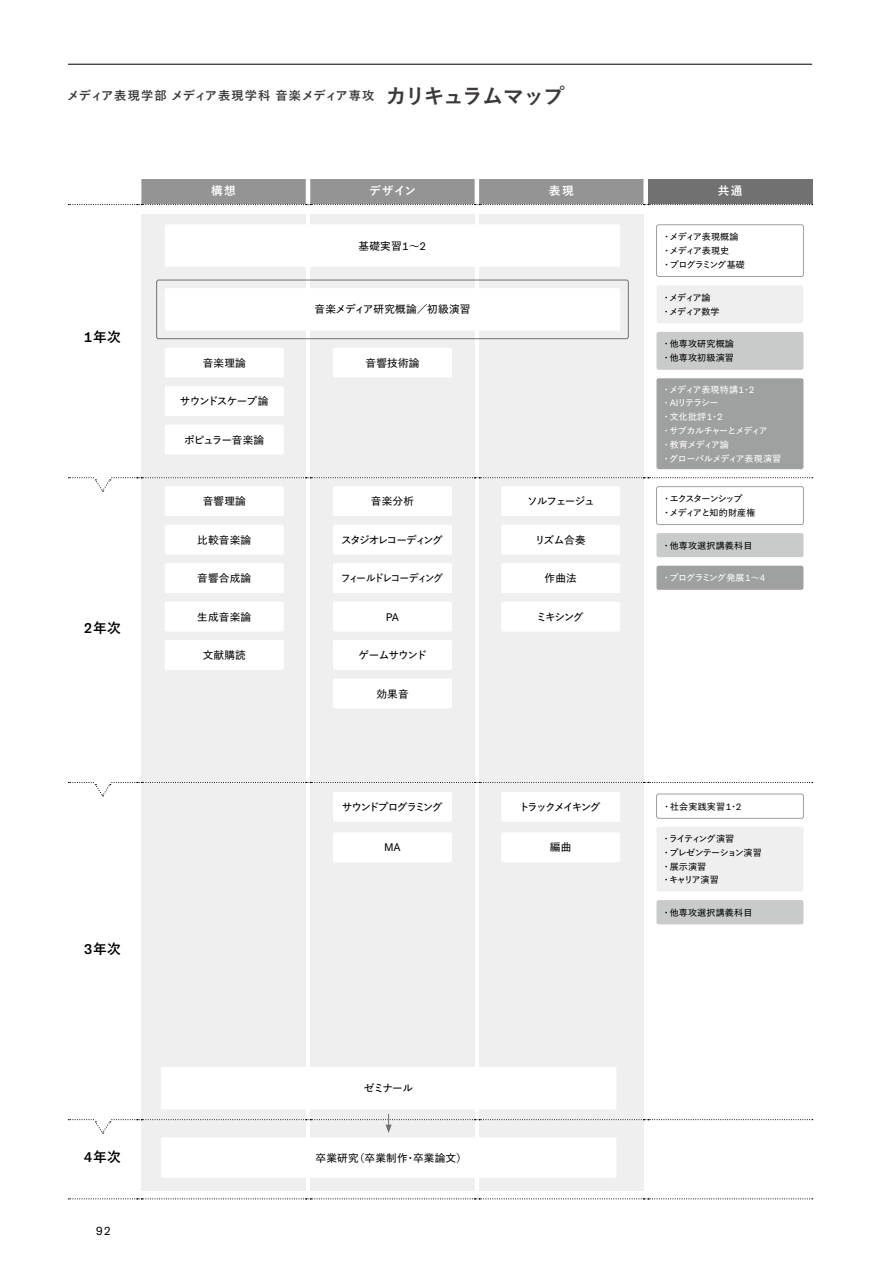
<style>
.page{position:relative;width:893px;height:1263px;background:#fff}
.page>*{position:absolute;margin:0;border:0;box-sizing:border-box;transform-origin:0 0}
.t1{font:700 13.8px "Yu Go Pr 6 N";letter-spacing:.02em;color:#000}
.t2{font:700 12.15px "Yu Go Pr 6 N";letter-spacing:.075em;color:#3e3a39}
.t3{font:700 11.7px "Yu Go Pr 6 N";letter-spacing:.11em;color:#fff}
.t4{font:11.7px "GT America";color:#000}
.t5{font:10.8px "GT America";color:#000}
.t6{font:600 10.65px "Yu Go Pr 6 N";letter-spacing:-.065em;color:#000}
.t7{font:600 10.65px "Yu Go Pr 6 N";letter-spacing:.02em;color:#000}
.t8{font:600 10.65px "Yu Go Pr 6 N";letter-spacing:-.155em;color:#000;scale:.93 1}
.t9{font:600 10.65px "Yu Go Pr 6 N";letter-spacing:-.14em;color:#000}
.t10{font:600 10.65px "Yu Go Pr 6 N";letter-spacing:-.155em;color:#000}
.t11{font:600 10.65px "Yu Go Pr 6 N";letter-spacing:-.165em;color:#000}
.t12{font:600 10.65px "Yu Go Pr 6 N";letter-spacing:-.09em;color:#000}
.t13{font:600 10.65px "Yu Go Pr 6 N";letter-spacing:-.1em;color:#000}
.t14{font:600 9px/13.8px "Yu Go Pr 6 N";letter-spacing:-.065em;color:#fff}
.t15{font:600 9px/13.8px "Yu Go Pr 6 N";letter-spacing:.02em;color:#000}
.t16{font:600 9px/13.8px "Yu Go Pr 6 N";letter-spacing:-.065em;color:#000}
.t17{font:600 9px/13.8px "Yu Go Pr 6 N";letter-spacing:-.07em;color:#000}
.t18{font:600 9px/13.8px "Yu Go Pr 6 N";letter-spacing:-.105em;color:#000}
.t19{font:600 9px/13.8px "Yu Go Pr 6 N";letter-spacing:-.1em;color:#000}
.t20{font:600 9px "Yu Go Pr 6 N";letter-spacing:-.095em;color:#fff}
.t21{font:600 9px "Yu Go Pr 6 N";color:#000}
.s1{font-size:21.3px}
.s2{font-family:"GT America";font-weight:500;font-size:14.1px}
.s3{font-family:"GT America";font-weight:400;font-size:10.8px}
.s4{font-family:"GT America";font-weight:400;font-size:9.15px}
</style>
<div class="page">
<hr style="left:68px;top:64px;width:744px;height:1px;background:#000">
<div style="left:141px;top:214px;width:165px;height:977px;background:#efefef"></div>
<div style="left:479px;top:214px;width:165px;height:977px;background:#efefef"></div>
<div style="left:310px;top:214px;width:165px;height:977px;background:#efefef"></div>
<svg style="left:68px;top:1198px;width:745px;height:1px"></svg>
<svg style="left:68px;top:179px;width:745px;height:26px;background:#999899"></svg>
<div style="left:656px;top:224px;width:148px;height:53px;border:1px solid #9fa0a0;border-radius:2px"></div>
<div style="left:656px;top:285px;width:147px;height:38px;background:#efefef;border-radius:2px"></div>
<div style="left:656px;top:332px;width:147px;height:38px;background:#c9caca;border-radius:2px"></div>
<div style="left:656px;top:378px;width:147px;height:91px;background:#9fa0a0;border-radius:2px"></div>
<div style="left:165px;top:224px;width:455px;height:43px;background:#fff;border-radius:2px"></div>
<div style="left:165px;top:288px;width:455px;height:43px;background:#fff;border-radius:2px"></div>
<div style="left:161px;top:1137px;width:455px;height:41px;background:#fff;border-radius:2px"></div>
<div style="left:165px;top:348px;width:119px;height:30px;background:#fff;border-radius:2px"></div>
<div style="left:333px;top:348px;width:119px;height:30px;background:#fff;border-radius:2px"></div>
<div style="left:165px;top:386px;width:119px;height:30px;background:#fff;border-radius:2px"></div>
<div style="left:165px;top:425px;width:119px;height:29px;background:#fff;border-radius:2px"></div>
<div style="left:165px;top:486px;width:119px;height:30px;background:#fff;border-radius:2px"></div>
<div style="left:165px;top:563px;width:119px;height:30px;background:#fff;border-radius:2px"></div>
<div style="left:165px;top:525px;width:119px;height:30px;background:#fff;border-radius:2px"></div>
<div style="left:165px;top:602px;width:119px;height:29px;background:#fff;border-radius:2px"></div>
<div style="left:165px;top:640px;width:119px;height:30px;background:#fff;border-radius:2px"></div>
<div style="left:501px;top:486px;width:119px;height:30px;background:#fff;border-radius:2px"></div>
<div style="left:501px;top:563px;width:119px;height:30px;background:#fff;border-radius:2px"></div>
<div style="left:501px;top:525px;width:119px;height:30px;background:#fff;border-radius:2px"></div>
<div style="left:501px;top:602px;width:119px;height:29px;background:#fff;border-radius:2px"></div>
<div style="left:333px;top:486px;width:119px;height:30px;background:#fff;border-radius:2px"></div>
<div style="left:333px;top:563px;width:119px;height:30px;background:#fff;border-radius:2px"></div>
<div style="left:333px;top:525px;width:119px;height:30px;background:#fff;border-radius:2px"></div>
<div style="left:333px;top:602px;width:119px;height:29px;background:#fff;border-radius:2px"></div>
<div style="left:333px;top:640px;width:119px;height:30px;background:#fff;border-radius:2px"></div>
<div style="left:333px;top:678px;width:119px;height:30px;background:#fff;border-radius:2px"></div>
<div style="left:333px;top:792px;width:119px;height:30px;background:#fff;border-radius:2px"></div>
<div style="left:333px;top:832px;width:119px;height:30px;background:#fff;border-radius:2px"></div>
<div style="left:501px;top:792px;width:119px;height:30px;background:#fff;border-radius:2px"></div>
<div style="left:501px;top:832px;width:119px;height:30px;background:#fff;border-radius:2px"></div>
<div style="left:656px;top:486px;width:148px;height:39px;border:1px solid #9fa0a0;border-radius:2px"></div>
<div style="left:656px;top:533px;width:147px;height:24px;background:#c9caca;border-radius:2px"></div>
<div style="left:656px;top:566px;width:147px;height:24px;background:#9fa0a0;border-radius:2px"></div>
<div style="left:656px;top:827px;width:147px;height:64px;background:#efefef;border-radius:2px"></div>
<div style="left:656px;top:793px;width:148px;height:26px;border:1px solid #9fa0a0;border-radius:2px"></div>
<div style="left:656px;top:900px;width:147px;height:24px;background:#c9caca;border-radius:2px"></div>
<div style="left:161px;top:1067px;width:455px;height:42px;background:#fff;border-radius:2px"></div>
<div style="left:156px;top:280px;width:473px;height:59px;border:1px solid #727171;border-radius:2px"></div>
<svg style="left:68px;top:473px;width:745px;height:19px"></svg>
<svg style="left:68px;top:778px;width:745px;height:18px"></svg>
<svg style="left:68px;top:1114px;width:745px;height:19px"></svg>
<p class="t2" style="left:67px;top:89px;width:499px">メディア表現学部メディア表現学科音楽メディア専攻 <span class="s1">カリキュラムマップ</span></p>
<p class="t1" style="left:84px;top:329px;width:39px"><span class="s2">1</span>年次</p>
<p class="t1" style="left:84px;top:620px;width:39px"><span class="s2">2</span>年次</p>
<p class="t1" style="left:84px;top:941px;width:39px"><span class="s2">3</span>年次</p>
<p class="t1" style="left:84px;top:1149px;width:39px"><span class="s2">4</span>年次</p>
<p class="t4" style="left:96px;top:1224px;width:17px">92</p>
<p class="t3" style="left:211px;top:184px;width:26px">構想</p>
<p class="t3" style="left:369px;top:184px;width:49px">デザイン</p>
<p class="t3" style="left:549px;top:184px;width:26px">表現</p>
<p class="t3" style="left:718px;top:184px;width:26px">共通</p>
<p class="t6" style="left:359px;top:236px;width:69px">基礎実習<span class="s3">1</span>～<span class="s3">2</span></p>
<p class="t7" style="left:314px;top:300px;width:157px">音楽メディア研究概論／初級演習</p>
<p class="t6" style="left:203px;top:353px;width:45px">音楽理論</p>
<p class="t6" style="left:365px;top:353px;width:55px">音響技術論</p>
<p class="t6" style="left:180px;top:391px;width:90px">サウンドスケープ論</p>
<p class="t12" style="left:184px;top:430px;width:82px">ポピュラー音楽論</p>
<p class="t17" style="left:662px;top:229px;width:84px">・メディア表現概論・メディア表現史<br>・プログラミング基礎</p>
<p class="t19" style="left:662px;top:290px;width:59px">・メディア論・メディア数学</p>
<p class="t15" style="left:662px;top:336px;width:74px">・他専攻研究概論・他専攻初級演習</p>
<p class="t14" style="left:662px;top:381px;width:121px">・メディア表現特講<span class="s4">1</span>・<span class="s4">2<br></span>・<span class="s4">AI</span>リテラシー<br>・文化批評<span class="s4">1</span>・<span class="s4">2<br></span>・サブカルチャーとメディア<br>・教育メディア論<br>・グローバルメディア表現演習</p>
<p class="t6" style="left:203px;top:491px;width:45px">音響理論</p>
<p class="t6" style="left:197px;top:530px;width:55px">比較音楽論</p>
<p class="t6" style="left:197px;top:568px;width:55px">音響合成論</p>
<p class="t6" style="left:371px;top:491px;width:45px">音楽分析</p>
<p class="t9" style="left:341px;top:530px;width:103px">スタジオレコーディング</p>
<p class="t8" style="left:341px;top:568px;width:111px">フィールドレコーディング</p>
<p class="t13" style="left:527px;top:491px;width:69px">ソルフェージュ</p>
<p class="t6" style="left:535px;top:530px;width:52px">リズム合奏</p>
<p class="t6" style="left:545px;top:568px;width:34px">作曲法</p>
<p class="t18" style="left:662px;top:491px;width:95px">・エクスターンシップ<br>・メディアと知的財産権</p>
<p class="t15" style="left:662px;top:537px;width:92px">・他専攻選択講義科目</p>
<p class="t20" style="left:662px;top:569px;width:105px">・プログラミング発展<span class="s4">1</span>～<span class="s4">4</span></p>
<p class="t6" style="left:197px;top:607px;width:55px">生成音楽論</p>
<p class="t6" style="left:203px;top:645px;width:45px">文献購読</p>
<p class="t5" style="left:386px;top:610px;width:15px">PA</p>
<p class="t6" style="left:359px;top:645px;width:70px">ゲームサウンド</p>
<p class="t6" style="left:376px;top:684px;width:34px">効果音</p>
<p class="t6" style="left:536px;top:607px;width:49px">ミキシング</p>
<p class="t10" style="left:342px;top:797px;width:102px">サウンドプログラミング</p>
<p class="t5" style="left:384px;top:841px;width:18px">MA</p>
<p class="t11" style="left:519px;top:797px;width:83px">トラックメイキング</p>
<p class="t6" style="left:550px;top:838px;width:23px">編曲</p>
<p class="t21" style="left:662px;top:798px;width:81px">・社会実践実習<span class="s4">1</span>・<span class="s4">2</span></p>
<p class="t16" style="left:662px;top:830px;width:102px">・ライティング演習<br>・プレゼンテーション演習・展示演習<br>・キャリア演習</p>
<p class="t15" style="left:662px;top:904px;width:92px">・他専攻選択講義科目</p>
<p class="t6" style="left:364px;top:1078px;width:51px">ゼミナール</p>
<p class="t7" style="left:316px;top:1148px;width:153px">卒業研究（卒業制作・卒業論文）</p>
</div>
